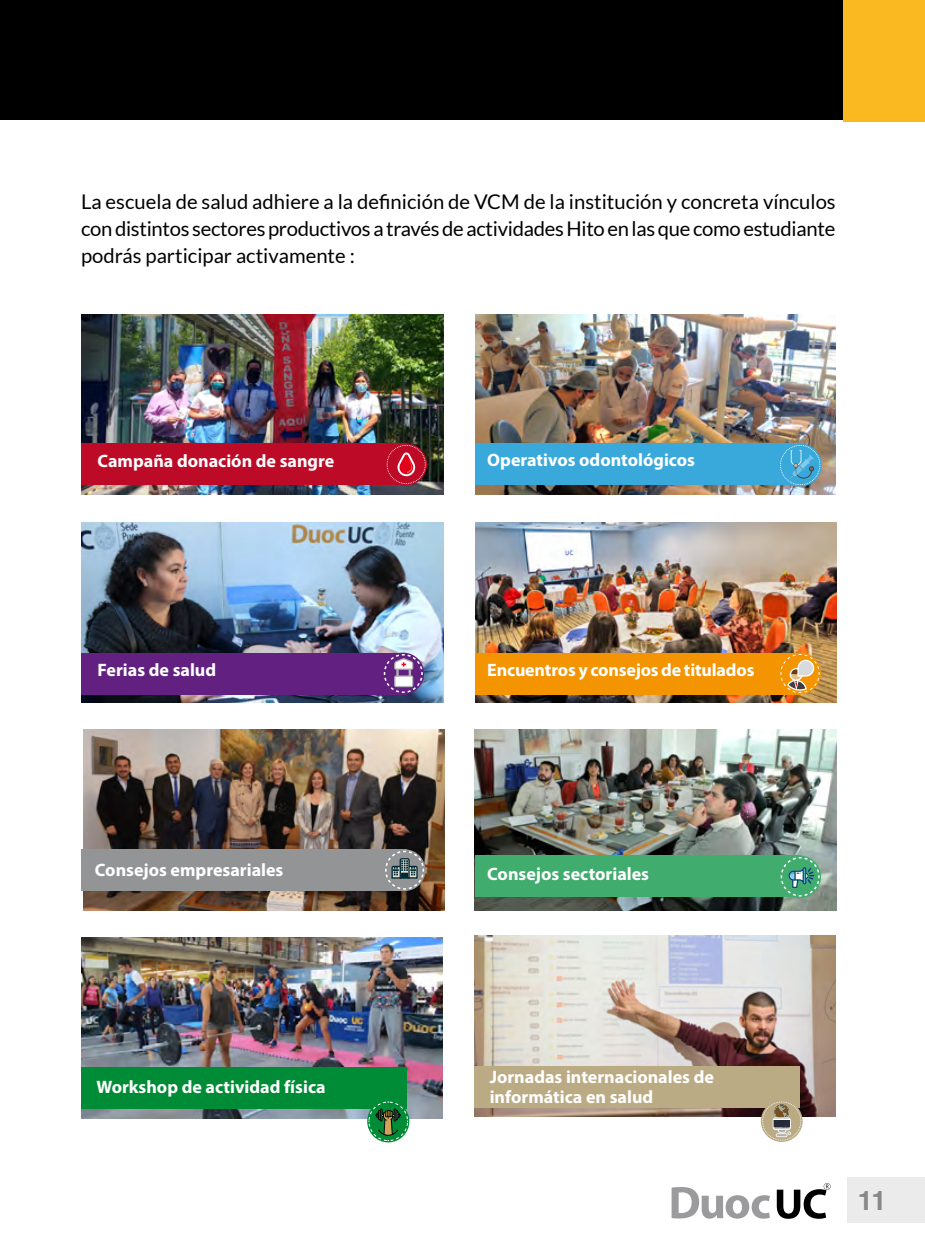
<style>
.page{position:relative;width:925px;height:1244px;background:#fff}
.page>*{position:absolute;margin:0;border:0;box-sizing:border-box;transform-origin:0 0}
.t1{font:700 27px "Helvetica";color:#87888a}
.t2{font:20.25px/27px "Lato";color:#000;text-align:justify}
.t3{font:700 18px/20.2px "Myriad Pro";color:#fff}
</style>
<div class="page">
<div style="left:847px;top:1177px;width:78px;height:46px;background:#ebebec"></div>
<svg style="left:671px;top:1187px;width:99px;height:31px"></svg>
<svg style="left:777px;top:1183px;width:53px;height:36px"></svg>
<div style="left:0;top:0;width:925px;height:119px;background:#000"></div>
<div style="left:844px;top:0;width:81px;height:121px;background:#fab821"></div>
<img style="left:474px;top:936px;width:362px;height:180px">
<img style="left:83px;top:729px;width:361px;height:181px">
<img style="left:82px;top:522px;width:361px;height:181px">
<img style="left:81px;top:315px;width:362px;height:180px">
<div style="left:81px;top:443px;width:325px;height:42px;background:#bd0a26"></div>
<div style="left:81px;top:652px;width:325px;height:42px;background:#622181"></div>
<div style="left:81px;top:849px;width:325px;height:42px;background:#929496"></div>
<svg style="left:385px;top:443px;width:42px;height:42px"></svg>
<svg style="left:387px;top:445px;width:39px;height:39px"></svg>
<img style="left:475px;top:729px;width:361px;height:181px">
<svg style="left:382px;top:652px;width:42px;height:42px"></svg>
<svg style="left:383px;top:653px;width:40px;height:41px"></svg>
<svg style="left:385px;top:850px;width:40px;height:40px"></svg>
<img style="left:475px;top:315px;width:361px;height:179px">
<div style="left:475px;top:443px;width:325px;height:42px;background:#39a9dc"></div>
<svg style="left:779px;top:443px;width:43px;height:43px"></svg>
<svg style="left:780px;top:445px;width:40px;height:40px"></svg>
<img style="left:475px;top:522px;width:361px;height:181px">
<div style="left:475px;top:652px;width:325px;height:42px;background:#f39400"></div>
<div style="left:475px;top:855px;width:325px;height:42px;background:#40ac6e"></div>
<svg style="left:779px;top:652px;width:42px;height:42px"></svg>
<svg style="left:780px;top:653px;width:40px;height:40px"></svg>
<svg style="left:779px;top:855px;width:42px;height:43px"></svg>
<svg style="left:780px;top:856px;width:40px;height:41px"></svg>
<img style="left:81px;top:938px;width:361px;height:180px">
<div style="left:81px;top:1066px;width:325px;height:42px;background:#008c36"></div>
<div style="left:474px;top:1066px;width:325px;height:42px;background:#bbab85"></div>
<svg style="left:367px;top:1100px;width:42px;height:42px"></svg>
<svg style="left:368px;top:1101px;width:40px;height:40px"></svg>
<svg style="left:761px;top:1100px;width:41px;height:42px"></svg>
<svg style="left:762px;top:1101px;width:39px;height:39px"></svg>
<p class="t2" style="left:81px;top:188px;width:756px">La escuela de salud adhiere a la definición de VCM de la institución y concreta vínculos con distintos sectores productivos a través de actividades Hito en las que como estudiante podrás participar activamente :</p>
<p class="t3" style="left:98px;top:450px;width:238px">Campaña donación de sangre</p>
<p class="t3" style="left:487px;top:449px;width:209px">Operativos odontológicos</p>
<p class="t3" style="left:98px;top:659px;width:120px">Ferias de salud</p>
<p class="t3" style="left:95px;top:859px;width:190px">Consejos empresariales</p>
<p class="t3" style="left:487px;top:659px;width:269px">Encuentros y consejos de titulados</p>
<p class="t3" style="left:487px;top:863px;width:163px">Consejos sectoriales</p>
<p class="t3" style="left:96px;top:1076px;width:231px">Workshop de actividad física</p>
<p class="t3" style="left:490px;top:1066px;width:226px">Jornadas internacionales de informática en salud</p>
<h1 class="t1" style="left:858px;top:1178px;width:30px">11</h1>
</div>
